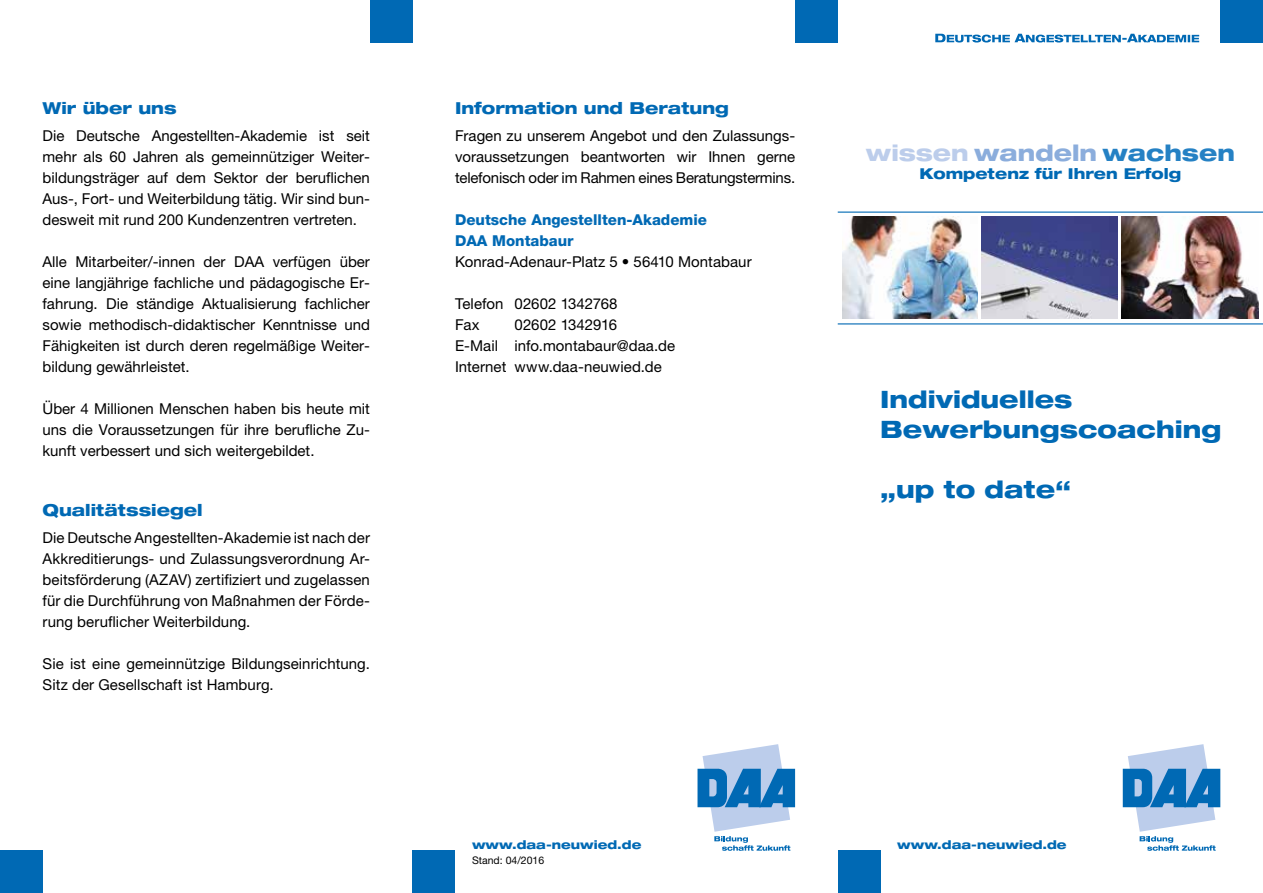
<style>
.page{position:relative;width:1263px;height:893px;background:#fff}
.page>*{position:absolute;margin:0;border:0;box-sizing:border-box;transform-origin:0 0}
.t1{font:800 expanded 24px/30px "Helvetica Neue LT Pro";color:#0069b4}
.t2{font:800 expanded 22.5px "Helvetica Neue LT Pro";color:#8baddc}
.t3{font:800 expanded 16.5px "Helvetica Neue LT Pro";color:#0069b4}
.t4{font:15px/21px "Helvetica Neue LT Pro";color:#000;text-align:justify}
.t5{font:800 15px/21px "Helvetica Neue LT Pro";color:#0069b4}
.t6{font:800 expanded 15px "Helvetica Neue LT Pro";color:#0069b4}
.t7{font:800 expanded 12px "Helvetica Neue LT Pro";color:#0069b4}
.t8{font:10.5px "Helvetica Neue LT Pro";color:#000}
.s1{color:#bccdeb}
.s2{color:#2581c4}
</style>
<div class="page">
<div style="left:1220px;top:0;width:43px;height:43px;background:#0069b4"></div>
<svg style="left:935px;top:34px;width:264px;height:9px"></svg>
<div style="left:0;top:850px;width:43px;height:43px;background:#0069b4"></div>
<div style="left:838px;top:850px;width:42px;height:43px;background:#0069b4"></div>
<svg style="left:1123px;top:744px;width:97px;height:106px"></svg>
<svg style="left:697px;top:744px;width:98px;height:106px"></svg>
<div style="left:795px;top:0;width:43px;height:43px;background:#0069b4"></div>
<div style="left:370px;top:0;width:42px;height:43px;background:#0069b4"></div>
<div style="left:413px;top:850px;width:42px;height:43px;background:#0069b4"></div>
<hr style="left:838px;top:212px;width:425px;height:1px;background:#0069b4">
<hr style="left:838px;top:323px;width:425px;height:1px;background:#0069b4">
<img style="left:1121px;top:217px;width:138px;height:102px">
<img style="left:842px;top:217px;width:135px;height:102px">
<img style="left:981px;top:217px;width:136px;height:102px">
<p class="t3" style="left:43px;top:97px;width:136px">Wir über uns</p>
<p class="t4" style="left:43px;top:125px;width:329px">Die Deutsche Angestellten-Akademie ist seit mehr als 60 Jahren als gemeinnütziger Weiter&shy;bildungsträger auf dem Sektor der beruflichen Aus-, Fort- und Weiterbildung tätig. Wir sind bun&shy;desweit mit rund 200 Kundenzentren vertreten.</p>
<p class="t4" style="left:43px;top:251px;width:329px">Alle Mitarbeiter/-innen der DAA verfügen über eine langjährige fachliche und pädagogische Er&shy;fahrung. Die ständige Aktualisierung fachlicher sowie methodisch-didaktischer Kenntnisse und Fähigkeiten ist durch deren regelmäßige Weiter&shy;bildung gewährleistet.</p>
<p class="t4" style="left:43px;top:398px;width:329px">Über 4 Millionen Menschen haben bis heute mit uns die Voraussetzungen für ihre berufliche Zu&shy;kunft verbessert und sich weitergebildet.</p>
<p class="t3" style="left:43px;top:499px;width:162px">Qualitätssiegel</p>
<p class="t4" style="left:43px;top:527px;width:329px">Die Deutsche Angestellten-Akademie ist nach der Akkreditierungs- und Zulassungsverordnung Ar&shy;beitsförderung (AZAV) zertifiziert und zugelassen für die Durchführung von Maßnahmen der Förde&shy;rung beruflicher Weiterbildung.</p>
<p class="t4" style="left:43px;top:653px;width:329px">Sie ist eine gemeinnützige Bildungseinrichtung.<br>Sitz der Gesellschaft ist Hamburg.</p>
<p class="t3" style="left:455px;top:97px;width:275px">Information und Beratung</p>
<p class="t4" style="left:455px;top:125px;width:342px">Fragen zu unserem Angebot und den Zulassungs&shy;voraussetzungen beantworten wir Ihnen gerne telefonisch oder im Rahmen eines Beratungstermins.</p>
<p class="t5" style="left:455px;top:209px;width:253px">Deutsche Angestellten-Akademie<br>DAA Montabaur</p>
<p class="t4" style="left:455px;top:251px;width:298px">Konrad-Adenaur-Platz 5 • 56410 Montabaur</p>
<p class="t4" style="left:455px;top:293px;width:164px">Telefon 02602 1342768<br>Fax</p>
<p class="t4" style="left:455px;top:314px;width:222px;text-align:left;text-indent:60px">02602 1342916<br>E-Mail info.montabaur@daa.de<br>Internet www.daa-neuwied.de</p>
<h2 class="t2" style="left:866px;top:138px;width:370px"><span class="s1">wissen</span> wandeln <span class="s2">wachsen</span></h2>
<p class="t6" style="left:919px;top:164px;width:263px">Kompetenz für Ihren Erfolg</p>
<h1 class="t1" style="left:880px;top:384px;width:343px">Individuelles<br>Bewerbungscoaching</h1>
<h1 class="t1" style="left:880px;top:474px;width:192px">„up to date“</h1>
<p class="t7" style="left:472px;top:837px;width:171px">www.daa-neuwied.de</p>
<p class="t7" style="left:897px;top:837px;width:171px">www.daa-neuwied.de</p>
<p class="t8" style="left:472px;top:854px;width:74px">Stand: 04/2016</p>
</div>
